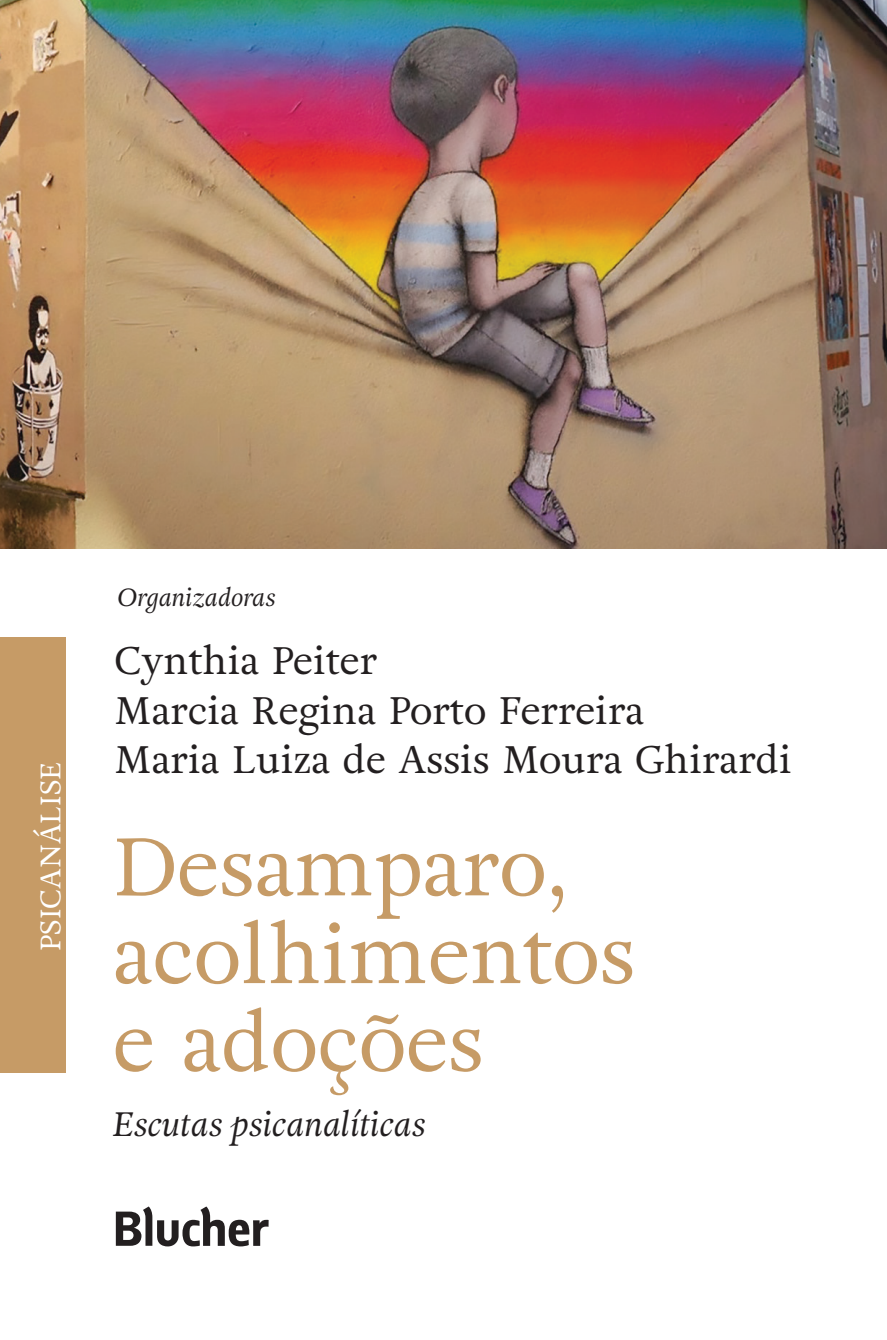
<style>
.page{position:relative;width:887px;height:1340px;background:#fff}
.page>*{position:absolute;margin:0;border:0;box-sizing:border-box;transform-origin:0 0}
.t1{font:81px/87.8px "Adriane Text";color:#c69b66}
.t2{font:38.25px/49.5px "Adriane Text";color:#231f20}
.t3{font:italic 33.75px "Adriane Text";color:#231f20}
.t4{font:28.12px "Adriane Text";color:#fff}
.t5{font:italic 24.75px "Adriane Text";color:#231f20}
</style>
<div class="page">
<img style="left:0;top:0;width:887px;height:548px">
<div style="left:0;top:637px;width:66px;height:435px;background:#c69b66"></div>
<svg style="left:116px;top:1206px;width:152px;height:40px"></svg>
<p class="t4" style="left:31px;top:951px;width:191px;rotate:-90deg">PSICANÁLISE</p>
<p class="t5" style="left:117px;top:579px;width:160px">Organizadoras</p>
<p class="t2" style="left:115px;top:635px;width:678px">Cynthia Peiter<br>Marcia Regina Porto Ferreira<br>Maria Luiza de Assis Moura Ghirardi</p>
<h1 class="t1" style="left:113px;top:822px;width:524px">Desamparo, acolhimentos e adoções</h1>
<p class="t3" style="left:113px;top:1100px;width:314px">Escutas psicanalíticas</p>
</div>
